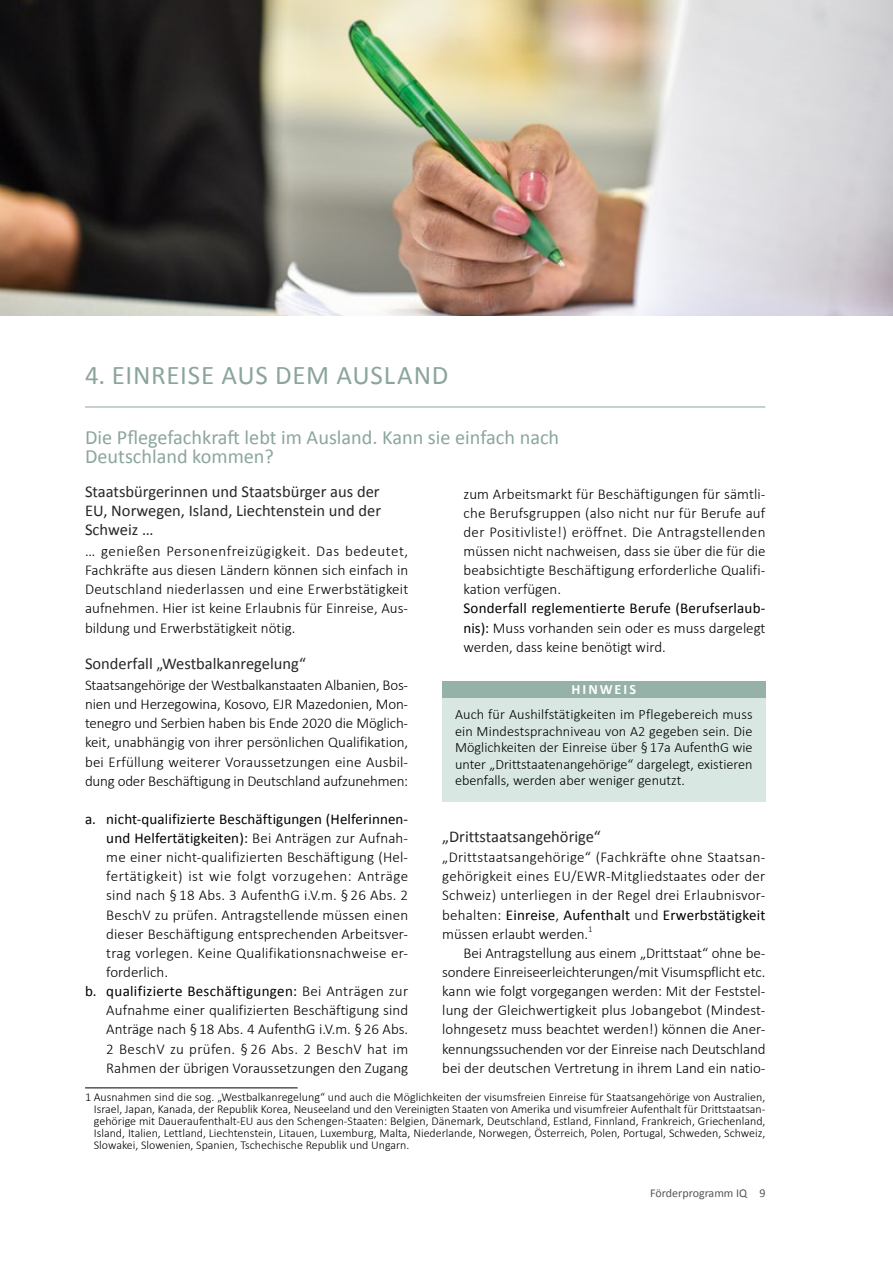
<style>
.page{position:relative;width:893px;height:1263px;background:#fff}
.page>*{position:absolute;margin:0;border:0;box-sizing:border-box;transform-origin:0 0}
._00_FAQ_Head_1{font:27px "Calibri";letter-spacing:.03em;color:#8ba59d}
._00_FAQ_Frage{font:20.25px/19.2px "Calibri";color:#8ba59d}
._00_FAQ_Subhead{font:16.5px/19.2px "Calibri";color:#272726;text-align:justify}
._01-fliesstext_2019{font:300 15px/19.2px "Calibri";color:#000;text-align:justify}
._00_FAQ_WICHTIG_Body{font:300 14.25px/16.5px "Calibri";color:#000;text-align:justify}
._00_FAQ_WICHTIG-Head{font:700 14.25px "Calibri";letter-spacing:.14em;color:#fff}
._00_FAQ_Fußnote{font:300 12px/12px "Calibri";color:#000;text-align:justify}
.t1{font:12px "Calibri";color:#565655}
.s1{font-weight:400}
</style>
<div class="page">
<hr style="left:85px;top:407px;width:680px;height:1px;background:#8ba59d">
<div style="left:442px;top:681px;width:323px;height:17px;background:#95b1a8"></div>
<div style="left:442px;top:698px;width:323px;height:104px;background:#d8e7e2"></div>
<hr style="left:85px;top:1087px;width:213px;height:1px;background:#000">
<img style="left:0;top:0;width:893px;height:316px">
<p class="_00_FAQ_Head_1" style="left:85px;top:358px;width:365px">4. EINREISE AUS DEM AUSLAND</p>
<p class="_00_FAQ_Frage" style="left:85px;top:428px;width:476px">Die Pflegefachkraft lebt im Ausland. Kann sie einfach nach<br>Deutschland kommen?</p>
<p class="_00_FAQ_Subhead" style="left:85px;top:482px;width:298px">Staatsbürgerinnen und Staatsbürger aus der EU, Norwegen, Island, Liechtenstein und der Schweiz …</p>
<p class="_01-fliesstext_2019" style="left:85px;top:541px;width:325px">… genießen Personenfreizügigkeit. Das bedeutet, Fachkräfte aus diesen Ländern können sich einfach in Deutschland niederlassen und eine Erwerbstätigkeit aufnehmen. Hier ist keine Erlaubnis für Einreise, Aus&shy;bildung und Erwerbstätigkeit nötig.</p>
<p class="_00_FAQ_Subhead" style="left:85px;top:654px;width:222px">Sonderfall „Westbalkanregelung“</p>
<p class="_01-fliesstext_2019" style="left:85px;top:675px;width:325px">Staatsangehörige der Westbalkanstaaten Albanien, Bos&shy;nien und Herzegowina, Kosovo, EJR Mazedonien, Mon&shy;tenegro und Serbien haben bis Ende 2020 die Möglich&shy;keit, unabhängig von ihrer persönlichen Qualifikation, bei Erfüllung weiterer Voraussetzungen eine Ausbil&shy;dung oder Beschäftigung in Deutschland aufzunehmen:</p>
<p class="_01-fliesstext_2019" style="left:106px;top:809px;width:303px;text-indent:-21px"><span class="s1">a. nicht-qualifizierte Beschäftigungen (Helferinnen&shy;und Helfertätigkeiten):</span> Bei Anträgen zur Aufnah&shy;me einer nicht-qualifizierten Beschäftigung (Hel&shy;fertätigkeit) ist wie folgt vorzugehen: Anträge sind nach § 18 Abs. 3 AufenthG i.V.m. § 26 Abs. 2<br>BeschV zu prüfen. Antragstellende müssen einen dieser Beschäftigung entsprechenden Arbeitsver&shy;trag vorlegen. Keine Qualifikationsnachweise er&shy;forderlich.</p>
<p class="_01-fliesstext_2019" style="left:106px;top:981px;width:303px;text-indent:-21px"><span class="s1">b. qualifizierte Beschäftigungen:</span> Bei Anträgen zur Aufnahme einer qualifizierten Beschäftigung sind Anträge nach §18 Abs. 4 AufenthG i.V.m. §26 Abs.<br>2 BeschV zu prüfen. § 26 Abs. 2 BeschV hat im Rahmen der übrigen Voraussetzungen den Zugang</p>
<p class="_01-fliesstext_2019" style="left:463px;top:483px;width:303px">zum Arbeitsmarkt für Beschäftigungen für sämtli&shy;che Berufsgruppen (also nicht nur für Berufe auf der Positivliste!) eröffnet. Die Antragstellenden müssen nicht nachweisen, dass sie über die für die beabsichtigte Beschäftigung erforderliche Qualifi&shy;kation verfügen.</p>
<p class="_01-fliesstext_2019" style="left:463px;top:598px;width:303px"><span class="s1">Sonderfall reglementierte Berufe (Berufserlaub&shy;nis):</span> Muss vorhanden sein oder es muss dargelegt werden, dass keine benötigt wird.</p>
<p class="_00_FAQ_WICHTIG-Head" style="left:572px;top:680px;width:66px">HINWEIS</p>
<p class="_00_FAQ_WICHTIG_Body" style="left:455px;top:706px;width:299px">Auch für Aushilfstätigkeiten im Pflegebereich muss ein Mindestsprachniveau von A2 gegeben sein. Die Möglichkeiten der Einreise über §17a AufenthG wie unter „Drittstaatenangehörige“ dargelegt, existieren ebenfalls, werden aber weniger genutzt.</p>
<p class="_00_FAQ_Subhead" style="left:442px;top:826px;width:160px">„Drittstaatsangehörige“</p>
<p class="_01-fliesstext_2019" style="left:442px;top:847px;width:325px">„Drittstaatsangehörige“ (Fachkräfte ohne Staatsan&shy;gehörigkeit eines EU/EWR-Mitgliedstaates oder der Schweiz) unterliegen in der Regel drei Erlaubnisvor&shy;behalten: <span class="s1">Einreise</span>, <span class="s1">Aufenthalt</span> und <span class="s1">Erwerbstätigkeit </span>müssen erlaubt werden.<sup>1</sup></p>
<p class="_01-fliesstext_2019" style="left:442px;top:942px;width:325px;text-indent:21px">Bei Antragstellung aus einem „Drittstaat“ ohne be&shy;sondere Einreiseerleichterungen/mit Visumspflicht etc. kann wie folgt vorgegangen werden: Mit der Feststel&shy;lung der Gleichwertigkeit plus Jobangebot (Mindest&shy;lohngesetz muss beachtet werden!) können die Aner&shy;kennungssuchenden vor der Einreise nach Deutschland bei der deutschen Vertretung in ihrem Land ein natio-</p>
<p class="_00_FAQ_Fußnote" style="left:94px;top:1090px;width:673px;text-indent:-9px">1 Ausnahmen sind die sog. „Westbalkanregelung“ und auch die Möglichkeiten der visumsfreien Einreise für Staatsangehörige von Australien, Israel, Japan, Kanada, der Republik Korea, Neuseeland und den Vereinigten Staaten von Amerika und visumfreier Aufenthalt für Drittstaatsan&shy;gehörige mit Daueraufenthalt-EU aus den Schengen-Staaten: Belgien, Dänemark, Deutschland, Estland, Finnland, Frankreich, Griechenland, Island, Italien, Lettland, Liechtenstein, Litauen, Luxemburg, Malta, Niederlande, Norwegen, Österreich, Polen, Portugal, Schweden, Schweiz, Slowakei, Slowenien, Spanien, Tschechische Republik und Ungarn.</p>
<p class="t1" style="left:650px;top:1185px;width:117px">Förderprogramm IQ 9</p>
</div>
